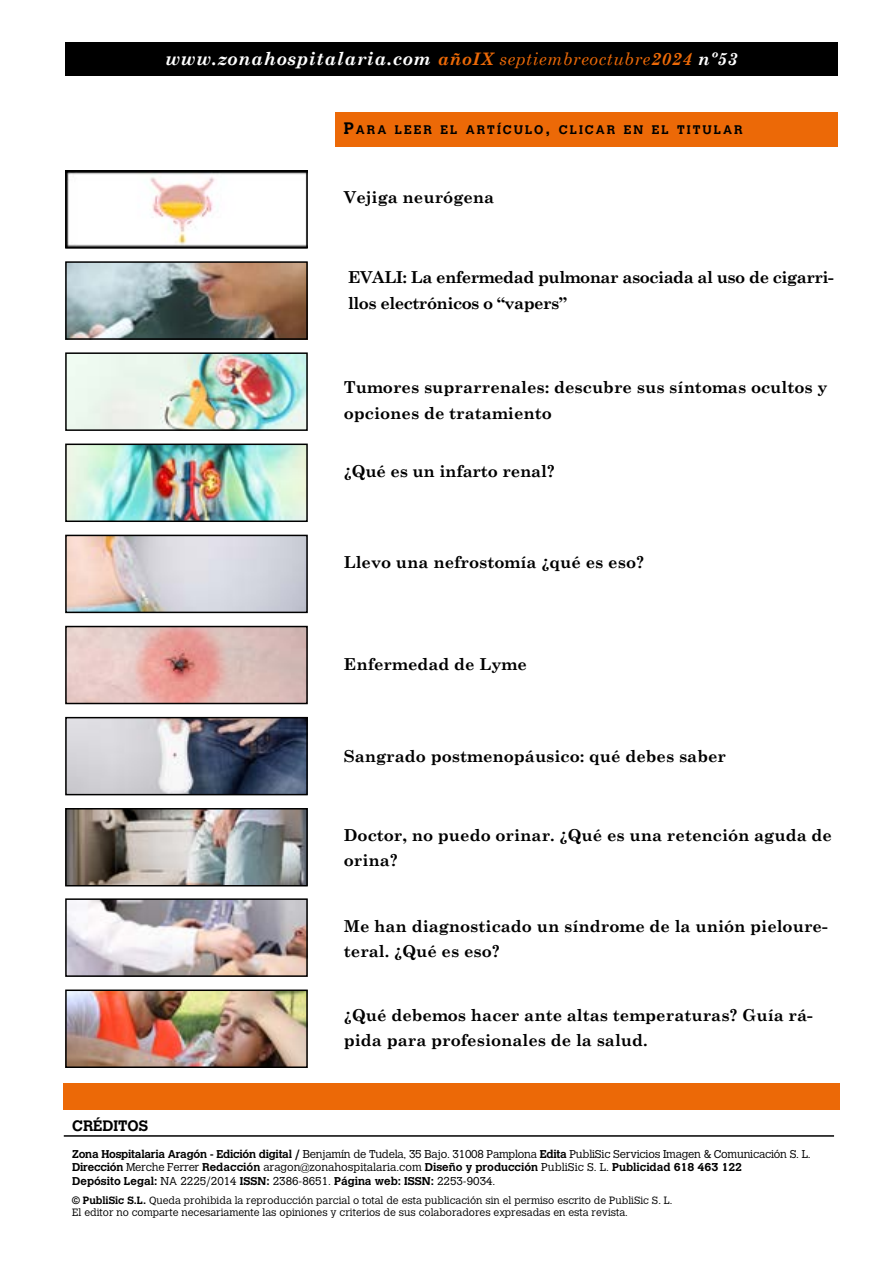
<style>
.page{position:relative;width:893px;height:1263px;background:#fff}
.page>*{position:absolute;margin:0;border:0;box-sizing:border-box;transform-origin:0 0}
.t1{font:italic 700 18px "Century Schoolbook";letter-spacing:.03em;color:#fff}
.t2{font:700 16.5px/25.5px "Century Schoolbook";color:#000}
.t3{font:700 16.5px/25.5px "Century Schoolbook";letter-spacing:-.03em;color:#000}
.t4{font:700 15px "Calvert MT Std";color:#000}
.t5{font:700 12.3px "Calvert MT Std";letter-spacing:.16em;color:#000}
.t6{font:300 11.25px/13.5px "Calvert MT Std";letter-spacing:-.02em;color:#000}
.t7{font:300 10.5px/12px "Calvert MT Std";color:#000}
.s1{font-size:17.25px;color:#ec6907}
.s2{font-weight:400;font-size:17.25px;color:#ec6907}
.s3{font-size:17.25px}
.s4{font-size:16.5px}
.s5{font-weight:700}
</style>
<div class="page">
<div style="left:335px;top:112px;width:503px;height:34px;background:#ec6907"></div>
<hr style="left:64px;top:1135px;width:770px;height:2px;background:#000">
<img style="left:68px;top:173px;width:237px;height:73px">
<div style="left:65px;top:170px;width:243px;height:79px;border:2px solid #000"></div>
<img style="left:68px;top:264px;width:237px;height:73px">
<div style="left:65px;top:261px;width:243px;height:79px;border:2px solid #000"></div>
<img style="left:68px;top:355px;width:237px;height:73px">
<div style="left:65px;top:352px;width:243px;height:79px;border:2px solid #000"></div>
<img style="left:68px;top:446px;width:237px;height:73px">
<div style="left:65px;top:443px;width:243px;height:79px;border:2px solid #000"></div>
<img style="left:68px;top:538px;width:237px;height:72px">
<div style="left:65px;top:535px;width:243px;height:78px;border:2px solid #000"></div>
<img style="left:68px;top:901px;width:237px;height:73px">
<div style="left:65px;top:898px;width:243px;height:79px;border:2px solid #000"></div>
<img style="left:68px;top:629px;width:237px;height:72px">
<div style="left:65px;top:626px;width:243px;height:78px;border:2px solid #000"></div>
<img style="left:68px;top:992px;width:237px;height:73px">
<div style="left:65px;top:989px;width:243px;height:79px;border:2px solid #000"></div>
<img style="left:68px;top:720px;width:237px;height:72px">
<div style="left:65px;top:717px;width:243px;height:78px;border:2px solid #000"></div>
<img style="left:68px;top:811px;width:237px;height:72px">
<div style="left:65px;top:808px;width:243px;height:78px;border:2px solid #000"></div>
<div style="left:64px;top:1083px;width:776px;height:27px;background:#ec6907"></div>
<div style="left:65px;top:42px;width:773px;height:33px;background:#000"></div>
<p class="t1" style="left:165px;top:47px;width:574px">www.zonahospitalaria.com <span class="s1">añoIX</span> <span class="s2">septiembreoctubre</span><span class="s1">2024</span> <span class="s3">nº53</span></p>
<p class="t5" style="left:344px;top:122px;width:400px"><span class="s4">P</span>ARA LEER EL ARTÍCULO<span class="s4">,</span> CLICAR EN EL TITULAR</p>
<p class="t2" style="left:344px;top:184px;width:152px">Vejiga neurógena</p>
<p class="t3" style="left:348px;top:264px;width:487px">EVALI: La enfermedad pulmonar asociada al uso de cigarri&shy;llos electrónicos o “vapers”</p>
<p class="t2" style="left:344px;top:375px;width:485px">Tumores suprarrenales: descubre sus síntomas ocultos y opciones de tratamiento</p>
<p class="t2" style="left:344px;top:458px;width:213px">¿Qué es un infarto renal?</p>
<p class="t2" style="left:344px;top:549px;width:302px">Llevo una nefrostomía ¿qué es eso?</p>
<p class="t2" style="left:344px;top:651px;width:185px">Enfermedad de Lyme</p>
<p class="t2" style="left:344px;top:743px;width:384px">Sangrado postmenopáusico: qué debes saber</p>
<p class="t2" style="left:344px;top:822px;width:490px">Doctor, no puedo orinar. ¿Qué es una retención aguda de orina?</p>
<p class="t2" style="left:344px;top:913px;width:485px">Me han diagnosticado un síndrome de la unión pieloure&shy;teral. ¿Qué es eso?</p>
<p class="t2" style="left:344px;top:1002px;width:470px">¿Qué debemos hacer ante altas temperaturas? Guía rá&shy;pida para profesionales de la salud.</p>
<p class="t4" style="left:72px;top:1116px;width:77px">CRÉDITOS</p>
<p class="t6" style="left:72px;top:1147px;width:740px"><span class="s5">Zona Hospitalaria Aragón - Edición digital /</span> Benjamín de Tudela, 35 Bajo. 31008 Pamplona <span class="s5">Edita</span> PubliSic Servicios Imagen &amp; Comunicación S. L.<br><span class="s5">Dirección</span> Merche Ferrer <span class="s5">Redacción</span> aragon@zonahospitalaria.com <span class="s5">Diseño y producción</span> PubliSic S. L. <span class="s5">Publicidad 618 463 122<br>Depósito Legal:</span> NA 2225/2014 <span class="s5">ISSN:</span> 2386-8651. <span class="s5">Página web: ISSN:</span> 2253-9034.</p>
<p class="t7" style="left:72px;top:1195px;width:602px"><span class="s5">© PubliSic S.L.</span> Queda prohibida la reproducción parcial o total de esta publicación sin el permiso escrito de PubliSic S. L.<br>El editor no comparte necesariamente las opiniones y criterios de sus colaboradores expresadas en esta revista.</p>
</div>
